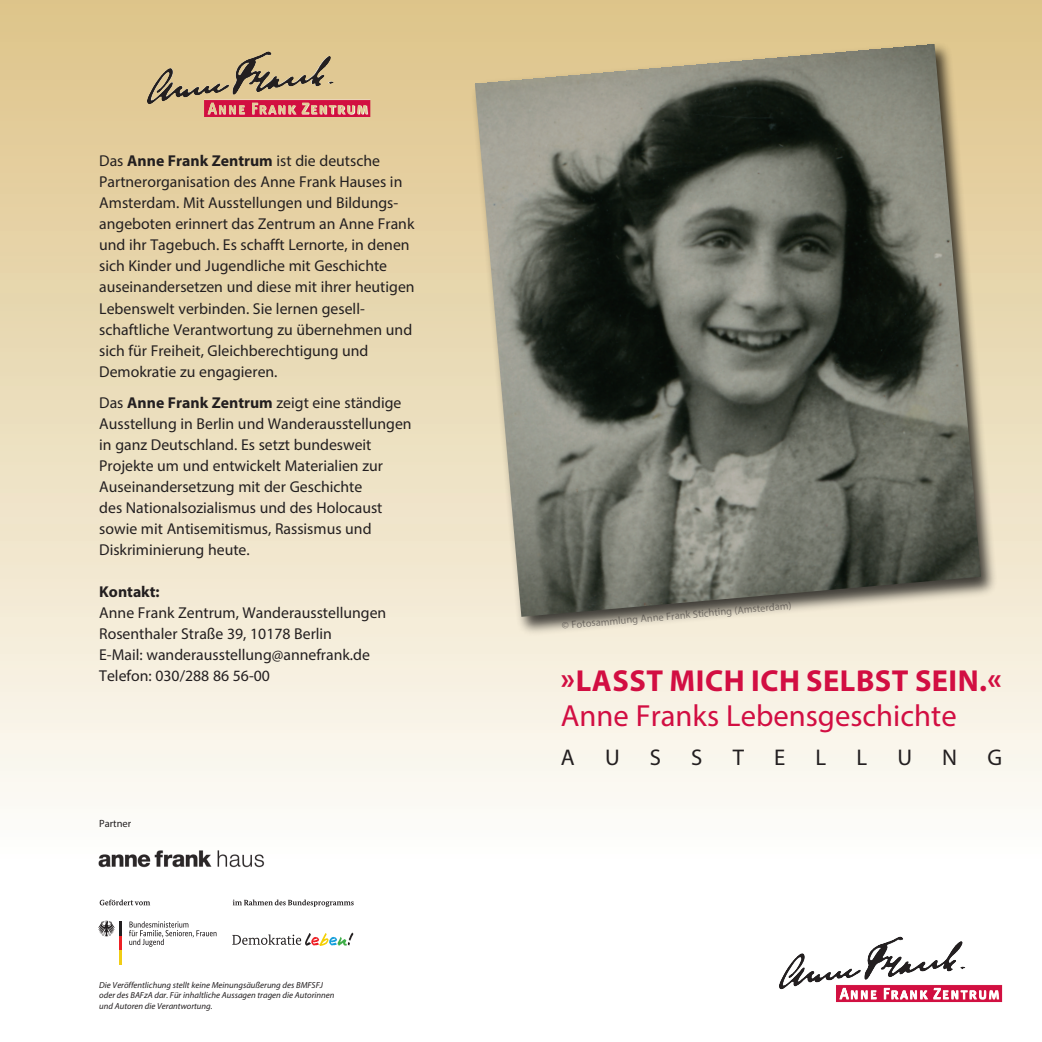
<style>
.page{position:relative;width:1042px;height:1042px;background:#fff}
.page>*{position:absolute;margin:0;border:0;box-sizing:border-box;transform-origin:0 0}
.t1{font:30.62px "Myriad Pro";color:#d20e42}
.t2{font:700 30.45px "Myriad Pro";letter-spacing:.02em;color:#d20e42}
.t3{font:22.75px "Myriad Pro";color:#231f20}
.t4{font:15.75px/21px "Myriad Pro";color:#231f20}
.t5{font:700 15.75px "Myriad Pro";color:#231f20}
.t6{font:10.5px "Myriad Pro";color:rgb(35 31 32/.5)}
.t7{font:10.5px "Myriad Pro";color:#231f20}
.t8{font:italic 8.75px/10.5px "Myriad Pro";color:#231f20}
.s1{font-weight:700}
</style>
<div class="page">
<div style="left:0;top:0;width:1042px;height:858px;background:linear-gradient(to bottom,#dbbe85,#fefefa)"></div>
<img style="left:97px;top:848px;width:186px;height:20px">
<hr style="left:119px;top:921px;width:3px;height:15px;background:#231f20">
<hr style="left:119px;top:936px;width:3px;height:14px;background:#ed2124">
<hr style="left:119px;top:950px;width:3px;height:15px;background:#f1cd15">
<svg style="left:98px;top:920px;width:17px;height:16px"></svg>
<svg style="left:100px;top:899px;width:50px;height:6px"></svg>
<svg style="left:233px;top:899px;width:121px;height:8px"></svg>
<svg style="left:129px;top:921px;width:87px;height:26px"></svg>
<svg style="left:232px;top:932px;width:121px;height:14px"></svg>
<img style="left:456px;top:0;width:548px;height:640px">
<img style="left:465px;top:39px;width:516px;height:578px">
<img style="left:883px;top:955px;width:52px;height:17px">
<img style="left:251px;top:70px;width:52px;height:18px">
<p class="t4" style="left:99px;top:152px;width:317px">Das <span class="s1">Anne Frank Zentrum</span> ist die deutsche Partnerorganisation des Anne Frank Hauses in Amsterdam. Mit Ausstellungen und Bildungs - angeboten erinnert das Zentrum an Anne Frank und ihr Tagebuch. Es schafft Lernorte, in denen sich Kinder und Jugendliche mit Geschichte auseinandersetzen und diese mit ihrer heutigen Lebenswelt verbinden. Sie lernen gesell - schaftliche Verantwortung zu übernehmen und sich für Freiheit, Gleichberechtigung und Demokratie zu engagieren.</p>
<p class="t4" style="left:99px;top:393px;width:314px">Das <span class="s1">Anne Frank Zentrum</span> zeigt eine ständige Ausstellung in Berlin und Wanderausstellungen in ganz Deutschland. Es setzt bundesweit Projekte um und entwickelt Materialien zur Auseinandersetzung mit der Geschichte<br>des National sozialismus und des Holocaust sowie mit Anti semitismus, Rassismus und Diskriminierung heute.</p>
<p class="t5" style="left:99px;top:586px;width:62px">Kontakt:</p>
<p class="t4" style="left:99px;top:603px;width:289px">Anne Frank Zentrum, Wanderausstellungen</p>
<p class="t4" style="left:99px;top:624px;width:234px">Rosenthaler Straße 39, 10178 Berlin</p>
<p class="t4" style="left:99px;top:645px;width:272px">E-Mail: wanderausstellung@annefrank.de</p>
<p class="t4" style="left:99px;top:666px;width:172px">Telefon: 030/288 86 56-00</p>
<p class="t7" style="left:99px;top:819px;width:34px">Partner</p>
<p class="t8" style="left:99px;top:980px;width:237px">Die Veröffentlichung stellt keine Meinungsäußerung des BMFSFJ oder des BAFzA dar. Für inhaltliche Aussagen tragen die Autorinnen und Autoren die Verantwortung.</p>
<p class="t6" style="left:561px;top:621px;width:232px;rotate:-5deg">© Fotosammlung Anne Frank Stichting (Amsterdam)</p>
<p class="t2" style="left:561px;top:669px;width:442px">»LASST MICH ICH SELBST SEIN.«</p>
<p class="t1" style="left:561px;top:704px;width:397px">Anne Franks Lebensgeschichte</p>
<p class="t3" style="left:561px;top:748px;width:15px">A</p>
<p class="t3" style="left:605px;top:748px;width:16px">U</p>
<p class="t3" style="left:650px;top:748px;width:13px">S</p>
<p class="t3" style="left:691px;top:748px;width:13px">S</p>
<p class="t3" style="left:732px;top:748px;width:13px">T</p>
<p class="t3" style="left:774px;top:748px;width:13px">E</p>
<p class="t3" style="left:815px;top:748px;width:12px">L</p>
<p class="t3" style="left:856px;top:748px;width:12px">L</p>
<p class="t3" style="left:897px;top:748px;width:16px">U</p>
<p class="t3" style="left:942px;top:748px;width:16px">N</p>
<p class="t3" style="left:987px;top:748px;width:16px">G</p>
</div>
